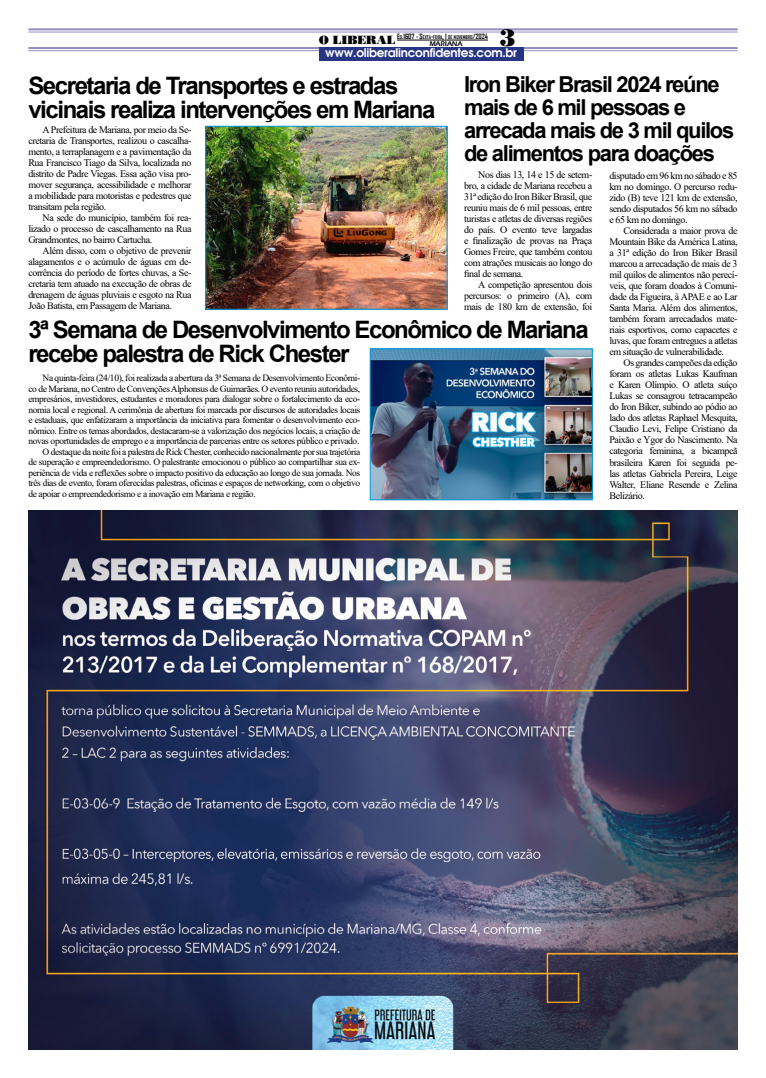
<style>
.page{position:relative;width:766px;height:1078px;background:#fff}
.page>*{position:absolute;margin:0;border:0;box-sizing:border-box;transform-origin:0 0}
.t1{font:700 24px/24px "Arial";letter-spacing:-.06em;color:#000}
.t2{font:24px "Bodnoff";color:#000}
.t3{font:700 22px/23px "Arial";letter-spacing:-.06em;color:#000}
.t4{font:12px "Avalon";letter-spacing:-.02em;color:#fff}
.t5{font:10px/11px "Times New Roman";letter-spacing:-.04em;color:#000;text-align:justify}
.t6{font:9.5px "Times New Roman";letter-spacing:-.04em;color:#000}
.t7{font:7px "Erie Black";color:#000}
.t8{font:700 4.9px "Agency FB";color:#000}
.s1{font-family:"Bodnoff";font-weight:400;font-size:12px}
.s2{font-size:7px}
</style>
<div class="page">
<hr style="left:28px;top:47px;width:709px;height:2px;background:#918dbe">
<hr style="left:28px;top:50px;width:709px;height:1px;background:#918dbe">
<div style="left:319px;top:47px;width:204px;height:13px;background:#283583"></div>
<hr style="left:28px;top:28px;width:709px;height:2px;background:#918dbe">
<hr style="left:28px;top:32px;width:709px;height:1px;background:#918dbe">
<hr style="left:397px;top:40px;width:91px;height:1px;background:#000">
<img style="left:29px;top:510px;width:708px;height:539px">
<img style="left:207px;top:128px;width:238px;height:179px">
<div style="left:205px;top:126px;width:242px;height:183px;border:1px solid #009fe3"></div>
<img style="left:372px;top:350px;width:218px;height:148px">
<div style="left:370px;top:348px;width:222px;height:152px;border:1px solid #009fe3"></div>
<h1 class="t2" style="left:499px;top:22px;width:18px">3</h1>
<h2 class="t3" style="left:464px;top:73px;width:271px">Iron Biker Brasil 2024 reúne mais de 6 mil pessoas e arrecada mais de 3 mil quilos de alimentos para doações</h2>
<p class="t5" style="left:464px;top:169px;width:130px;text-indent:14px">Nos dias 13, 14 e 15 de setem&shy;bro, a cidade de Mariana recebeu a 31ª edição do Iron Biker Brasil, que reuniu mais de 6 mil pessoas, entre turistas e atletas de diversas regiões do país. O evento teve largadas e finalização de provas na Praça Gomes Freire, que também contou com atrações musicais ao longo do final de semana.</p>
<p class="t5" style="left:464px;top:279px;width:130px;text-indent:14px">A competição apresentou dois percursos: o primeiro (A), com mais de 180 km de extensão, foi</p>
<p class="t8" style="left:319px;top:34px;width:171px"><span class="s1">O LIBERAL</span> <span class="s2">E</span>D<span class="s2">.1607 - S</span>EXTA<span class="s2">-</span>FEIRA<span class="s2">, 1</span> DE NOVEMBRO<span class="s2">/2024</span></p>
<p class="t4" style="left:325px;top:45px;width:193px">www.oliberalinconfidentes.com.br</p>
<h1 class="t1" style="left:28px;top:73px;width:408px">Secretaria de Transportes e estradas vicinais realiza intervenções em Mariana</h1>
<p class="t7" style="left:429px;top:39px;width:34px">MARIANA</p>
<p class="t5" style="left:28px;top:124px;width:165px;text-indent:14px">A Prefeitura de Mariana, por meio da Se&shy;cretaria de Transportes, realizou o cascalha&shy;mento, a terraplanagem e a pavimentação da Rua Francisco Tiago da Silva, localizada no distrito de Padre Viegas. Essa ação visa pro&shy;mover segurança, acessibilidade e melhorar a mobilidade para motoristas e pedestres que transitam pela região.</p>
<p class="t5" style="left:28px;top:212px;width:165px;text-indent:14px">Na sede do município, também foi rea&shy;lizado o processo de cascalhamento na Rua Grandmontes, no bairro Cartucha.</p>
<p class="t5" style="left:28px;top:245px;width:165px;text-indent:14px">Além disso, com o objetivo de prevenir alagamentos e o acúmulo de águas em de&shy;corrência do período de fortes chuvas, a Se&shy;cretaria tem atuado na execução de obras de drenagem de águas pluviais e esgoto na Rua João Batista, em Passagem de Mariana.</p>
<h1 class="t1" style="left:28px;top:317px;width:561px">3ª Semana de Desenvolvimento Econômico de Mariana recebe palestra de Rick Chester</h1>
<p class="t6" style="left:43px;top:371px;width:319px">Na quinta-feira (24/10), foi realizada a abertura da 3ª Semana de Desenvolvimento Econômi-</p>
<p class="t6" style="left:28px;top:381px;width:333px">co de Mariana, no Centro de Convenções Alphonsus de Guimarães. O evento reuniu autoridades,</p>
<p class="t6" style="left:28px;top:392px;width:333px">empresários, investidores, estudantes e moradores para dialogar sobre o fortalecimento da eco-</p>
<p class="t6" style="left:28px;top:402px;width:333px">nomia local e regional. A cerimônia de abertura foi marcada por discursos de autoridades locais</p>
<p class="t6" style="left:28px;top:413px;width:333px">e estaduais, que enfatizaram a importância da iniciativa para fomentar o desenvolvimento eco-</p>
<p class="t6" style="left:28px;top:423px;width:333px">nômico. Entre os temas abordados, destacaram-se a valorização dos negócios locais, a criação de</p>
<p class="t6" style="left:28px;top:434px;width:332px">novas oportunidades de emprego e a importância de parcerias entre os setores público e privado.</p>
<p class="t6" style="left:43px;top:444px;width:319px">O destaque da noite foi a palestra de Rick Chester, conhecido nacionalmente por sua trajetória</p>
<p class="t6" style="left:28px;top:455px;width:333px">de superação e empreendedorismo. O palestrante emocionou o público ao compartilhar sua ex-</p>
<p class="t6" style="left:28px;top:465px;width:333px">periência de vida e reflexões sobre o impacto positivo da educação ao longo de sua jornada. Nos</p>
<p class="t6" style="left:28px;top:476px;width:333px">três dias de evento, foram oferecidas palestras, oficinas e espaços de networking, com o objetivo</p>
<p class="t6" style="left:28px;top:486px;width:229px">de apoiar o empreendedorismo e a inovação em Mariana e região.</p>
<p class="t5" style="left:609px;top:170px;width:130px">disputado em 96 km no sábado e 85 km no domingo. O percurso redu&shy;zido (B) teve 121 km de extensão, sendo disputados 56 km no sábado e 65 km no domingo.</p>
<p class="t5" style="left:609px;top:225px;width:130px;text-indent:14px">Considerada a maior prova de Mountain Bike da América Latina, a 31ª edição do Iron Biker Brasil marcou a arrecadação de mais de 3 mil quilos de alimentos não perecí&shy;veis, que foram doados à Comuni&shy;dade da Figueira, à APAE e ao Lar Santa Maria. Além dos alimentos, também foram arrecadados mate&shy;riais esportivos, como capacetes e luvas, que foram entregues a atletas em situação de vulnerabilidade.</p>
<p class="t5" style="left:609px;top:357px;width:130px;text-indent:14px">Os grandes campeões da edição foram os atletas Lukas Kaufman e Karen Olímpio. O atleta suíço Lukas se consagrou tetracampeão do Iron Biker, subindo ao pódio ao lado dos atletas Raphael Mesquita, Claudio Levi, Felipe Cristiano da Paixão e Ygor do Nascimento. Na categoria feminina, a bicampeã brasileira Karen foi seguida pe&shy;las atletas Gabriela Pereira, Leige Walter, Eliane Resende e Zelina Belizário.</p>
</div>
